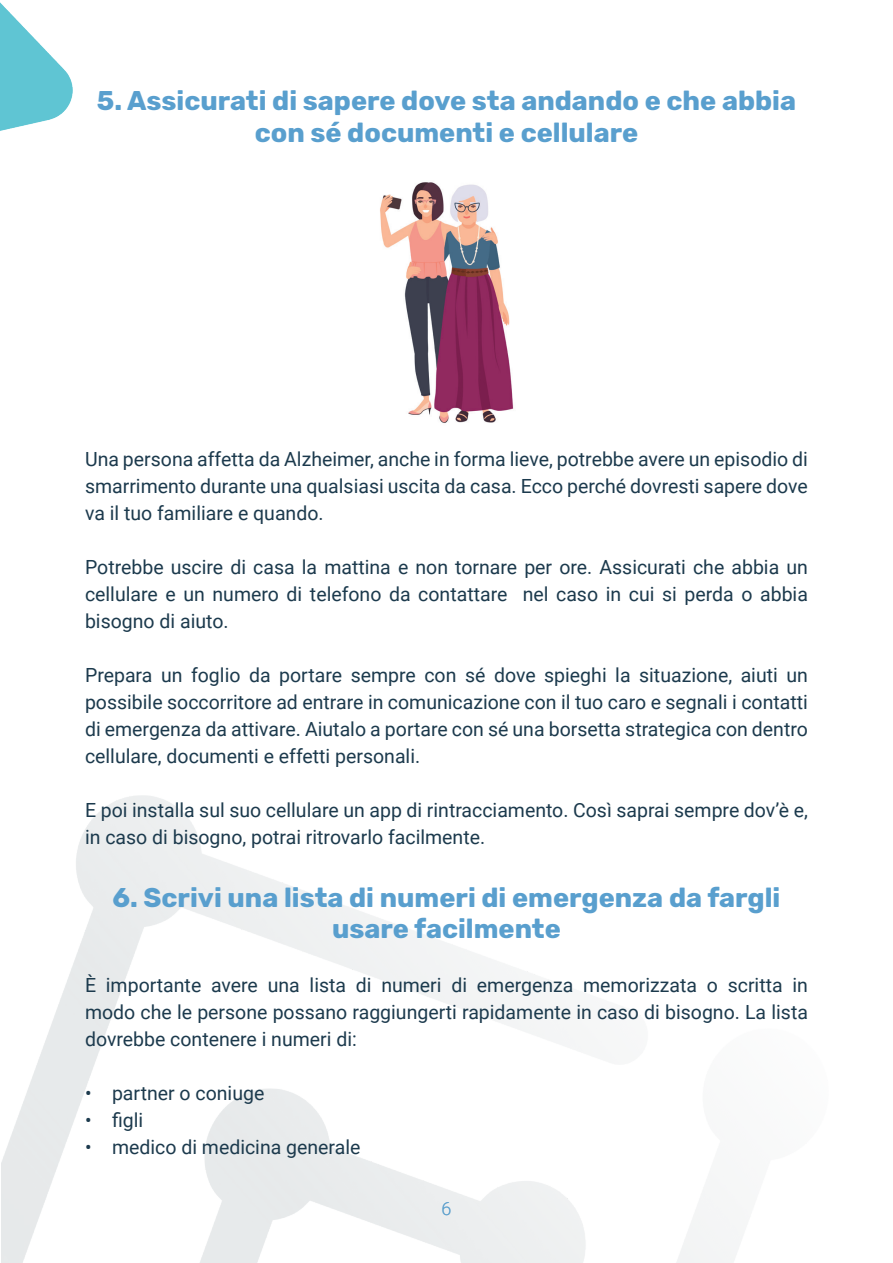
<style>
.page{position:relative;width:893px;height:1263px;background:#fff}
.page>*{position:absolute;margin:0;border:0;box-sizing:border-box;transform-origin:0 0}
.t1{font:700 27px/31.5px "Rubik";color:#599fce;text-align:center}
.t2{font:19.5px/27px "Roboto";color:#1c3a4d;text-align:justify}
.t3{font:300 18px "Roboto";color:#599fce}
</style>
<div class="page">
<img style="left:0;top:2px;width:73px;height:129px">
<img style="left:380px;top:182px;width:134px;height:241px">
<h1 class="t1" style="left:97px;top:86px;width:701px">5. Assicurati di sapere dove sta andando e che abbia con sé documenti e cellulare</h1>
<p class="t2" style="left:85px;top:445px;width:724px">Una persona affetta da Alzheimer, anche in forma lieve, potrebbe avere un episodio di smarrimento durante una qualsiasi uscita da casa. Ecco perché dovresti sapere dove va il tuo familiare e quando.</p>
<p class="t2" style="left:85px;top:553px;width:724px">Potrebbe uscire di casa la mattina e non tornare per ore. Assicurati che abbia un cellulare e un numero di telefono da contattare nel caso in cui si perda o abbia bisogno di aiuto.</p>
<p class="t2" style="left:85px;top:661px;width:724px">Prepara un foglio da portare sempre con sé dove spieghi la situazione, aiuti un possibile soccorritore ad entrare in comunicazione con il tuo caro e segnali i contatti di emergenza da attivare. Aiutalo a portare con sé una borsetta strategica con dentro cellulare, documenti e effetti personali.</p>
<p class="t2" style="left:85px;top:796px;width:724px">E poi installa sul suo cellulare un app di rintracciamento. Così saprai sempre dov’è e, in caso di bisogno, potrai ritrovarlo facilmente.</p>
<h1 class="t1" style="left:113px;top:882px;width:669px">6. Scrivi una lista di numeri di emergenza da fargli usare facilmente</h1>
<p class="t2" style="left:85px;top:971px;width:724px">È importante avere una lista di numeri di emergenza memorizzata o scritta in modo che le persone possano raggiungerti rapidamente in caso di bisogno. La lista dovrebbe contenere i numeri di:</p>
<p class="t2" style="left:85px;top:1079px;width:181px">• partner o coniuge</p>
<p class="t2" style="left:85px;top:1106px;width:60px">• figli</p>
<p class="t2" style="left:85px;top:1133px;width:277px">• medico di medicina generale</p>
<p class="t3" style="left:441px;top:1196px;width:11px">6</p>
</div>
